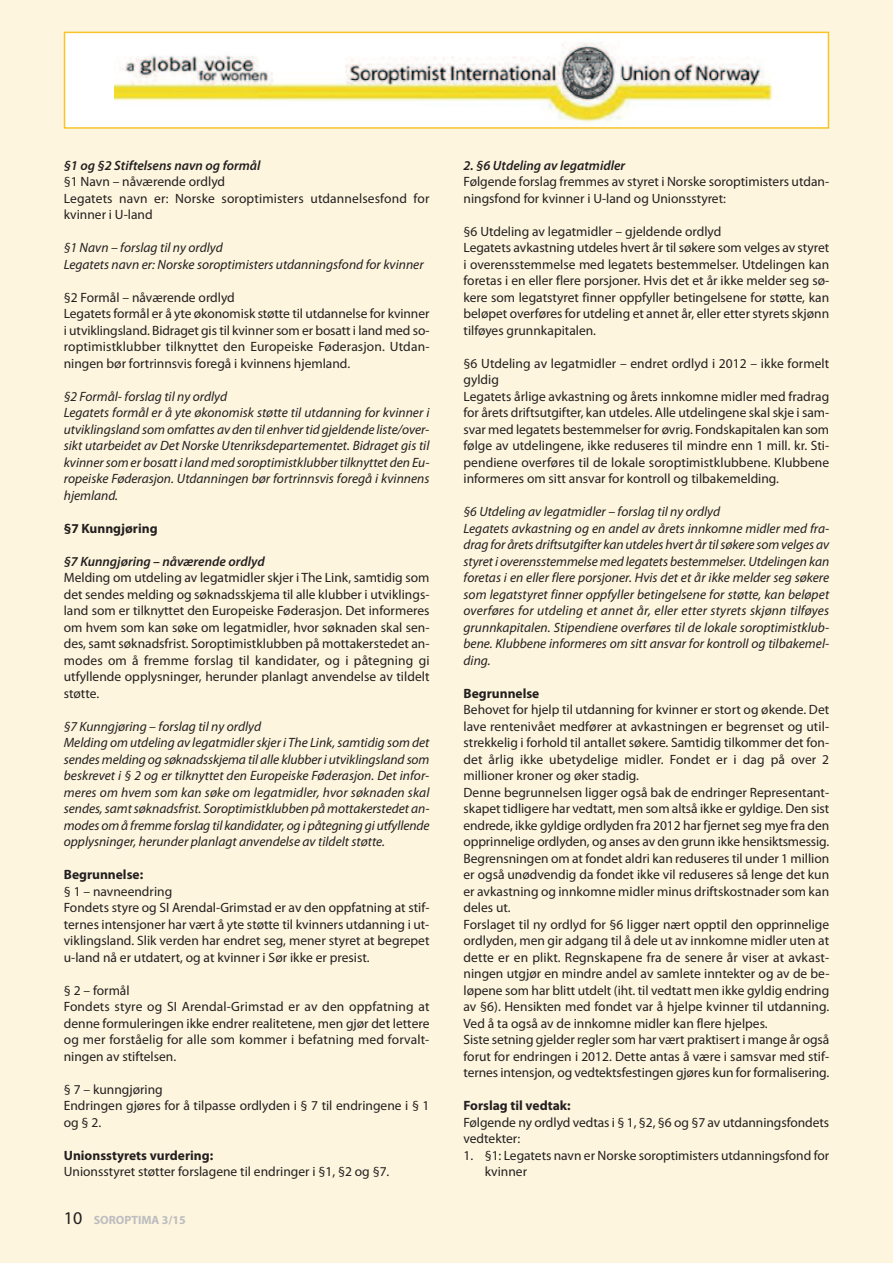
<style>
.page{position:relative;width:893px;height:1263px;background:#fdf5dd}
.page>*{position:absolute;margin:0;border:0;box-sizing:border-box;transform-origin:0 0}
.t1{font:13.5px/16.5px "Myriad Pro";color:#231f20}
.t2{font:italic 13.5px/16.5px "Myriad Pro";color:#231f20}
.t3{font:italic 600 13.5px "Myriad Pro";color:#231f20}
.t4{font:700 13.5px "Myriad Pro";color:#231f20}
.t5{font:700 12px "Myriad Pro";color:#bcbdc0}
.s1{font-weight:400;font-size:18px;color:#231f20}
</style>
<div class="page">
<div style="left:65px;top:33px;width:763px;height:94px;background:#fff"></div>
<img style="left:115px;top:42px;width:663px;height:84px">
<div style="left:64px;top:32px;width:765px;height:97px;border:2px solid #f7c529"></div>
<p class="t3" style="left:64px;top:160px;width:198px">§1 og §2 Stiftelsens navn og formål</p>
<p class="t1" style="left:64px;top:174px;width:367px">§1 Navn – nåværende ordlyd<br>Legatets navn er: Norske soroptimisters utdannelsesfond for kvinner i U-land</p>
<p class="t2" style="left:64px;top:240px;width:361px">§1 Navn – forslag til ny ordlyd<br>Legatets navn er: Norske soroptimisters utdanningsfond for kvinner</p>
<p class="t1" style="left:64px;top:290px;width:367px">§2 Formål – nåværende ordlyd<br>Legatets formål er å yte økonomisk støtte til utdannelse for kvinner i utviklingsland. Bidraget gis til kvinner som er bosatt i land med so&shy;roptimistklubber tilknyttet den Europeiske Føderasjon. Utdan&shy;ningen bør fortrinnsvis foregå i kvinnens hjemland.</p>
<p class="t2" style="left:64px;top:389px;width:367px">§2 Formål- forslag til ny ordlyd<br>Legatets formål er å yte økonomisk støtte til utdanning for kvinner i utviklingsland som omfattes av den til enhvertid gjeldende liste/over&shy;sikt utarbeidet av Det Norske Utenriksdepartementet. Bidraget gis til kvinnersom er bosatti land med soroptimistklubbertilknyttet den Eu&shy;ropeiske Føderasjon. Utdanningen bør fortrinnsvis foregå i kvinnens hjemland.</p>
<p class="t4" style="left:64px;top:523px;width:95px">§7 Kunngjøring</p>
<p class="t3" style="left:64px;top:556px;width:202px">§7 Kunngjøring – nåværende ordlyd</p>
<p class="t1" style="left:64px;top:570px;width:367px;text-align:justify">Melding om utdeling av legatmidler skjer i The Link, samtidig som det sendes melding og søknadsskjema til alle klubber i utviklings&shy;land som er tilknyttet den Europeiske Føderasjon. Det informeres om hvem som kan søke om legatmidler, hvor søknaden skal sen&shy;des, samt søknadsfrist. Soroptimistklubben på mottakerstedet an&shy;modes om å fremme forslag til kandidater, og i påtegning gi utfyllende opplysninger, herunder planlagt anvendelse av tildelt støtte.</p>
<p class="t2" style="left:64px;top:719px;width:367px">§7 Kunngjøring – forslag til ny ordlyd<br>Melding om utdeling av legatmidlerskjeri The Link,samtidig som det sendes melding og søknadsskjema til alle klubberi utviklingsland som beskrevet i § 2 og er tilknyttet den Europeiske Føderasjon. Det infor&shy;meres om hvem som kan søke om legatmidler, hvor søknaden skal sendes,samtsøknadsfrist. Soroptimistklubben på mottakerstedet an&shy;modes om å fremme forslag til kandidater, og i påtegning gi utfyllende opplysninger, herunder planlagt anvendelse av tildelt støtte.</p>
<p class="t4" style="left:64px;top:870px;width:81px">begrunnelse:</p>
<p class="t1" style="left:64px;top:884px;width:367px">§ 1 – navneendring<br>Fondets styre og SI Arendal-Grimstad er av den oppfatning at stif&shy;ternes intensjoner har vært å yte støtte til kvinners utdanning i ut&shy;viklingsland. Slik verden har endret seg, mener styret at begrepet u-land nå er utdatert, og at kvinner i Sør ikke er presist.</p>
<p class="t1" style="left:64px;top:983px;width:367px">§ 2 – formål<br>Fondets styre og SI Arendal-Grimstad er av den oppfatning at denne formuleringen ikke endrer realitetene, men gjør det lettere og mer forståelig for alle som kommer i befatning med forvalt&shy;ningen av stiftelsen.</p>
<p class="t1" style="left:64px;top:1082px;width:367px">§ 7 – kunngjøring<br>Endringen gjøres for å tilpasse ordlyden i § 7 til endringene i § 1 og§2.</p>
<p class="t4" style="left:64px;top:1150px;width:151px">unionsstyrets vurdering:</p>
<p class="t1" style="left:64px;top:1164px;width:327px">Unionsstyret støtter forslagene til endringer i §1, §2 og §7.</p>
<p class="t5" style="left:64px;top:1216px;width:124px"><span class="s1">10</span> SoRoptiMA 3/15</p>
<p class="t3" style="left:463px;top:160px;width:163px">2. §6 Utdeling av legatmidler</p>
<p class="t1" style="left:463px;top:174px;width:367px">Følgende forslag fremmes av styret i Norske soroptimisters utdan&shy;ningsfond for kvinner i U-land og Unionsstyret:</p>
<p class="t1" style="left:463px;top:224px;width:367px">§6 Utdeling av legatmidler – gjeldende ordlyd<br>Legatets avkastning utdeles hvert år til søkere som velges av styret i overensstemmelse med legatets bestemmelser. Utdelingen kan foretas i en eller flere porsjoner. Hvis det et år ikke melder seg sø&shy;kere som legatstyret finner oppfyller betingelsene for støtte, kan beløpet overføres for utdeling et annet år, eller etter styrets skjønn tilføyes grunnkapitalen.</p>
<p class="t1" style="left:463px;top:356px;width:367px">§6 Utdeling av legatmidler – endret ordlyd i 2012 – ikke formelt gyldig<br>Legatets årlige avkastning og årets innkomne midler med fradrag for årets driftsutgifter, kan utdeles. Alle utdelingene skal skje i sam&shy;svar med legatets bestemmelser for øvrig. Fondskapitalen kan som følge av utdelingene, ikke reduseres til mindre enn 1 mill. kr. Sti&shy;pendiene overføres til de lokale soroptimistklubbene. Klubbene informeres om sitt ansvar for kontroll og tilbakemelding.</p>
<p class="t2" style="left:463px;top:504px;width:367px">§6 Utdeling av legatmidler – forslag til ny ordlyd<br>Legatets avkastning og en andel av årets innkomne midler med fra&shy;drag for årets driftsutgifter kan utdeles hvert årtilsøkere som velges av styreti overensstemmelse med legatets bestemmelser.Utdelingen kan foretas i en eller flere porsjoner. Hvis det et år ikke melder seg søkere som legatstyret finner oppfyller betingelsene for støtte, kan beløpet overføres for utdeling et annet år, eller etter styrets skjønn tilføyes grunnkapitalen. Stipendiene overføres til de lokale soroptimistklub&shy;bene. Klubbene informeres om sitt ansvar for kontroll og tilbakemel&shy;ding.</p>
<p class="t4" style="left:463px;top:688px;width:77px">begrunnelse</p>
<p class="t1" style="left:463px;top:702px;width:368px">Behovet for hjelp til utdanning for kvinner er stort og økende. Det lave rentenivået medfører at avkastningen er begrenset og util&shy;strekkelig i forhold til antallet søkere. Samtidig tilkommer det fon&shy;det årlig ikke ubetydelige midler. Fondet er i dag på over 2 millioner kroner og øker stadig.<br>Denne begrunnelsen ligger også bak de endringer Representant&shy;skapet tidligere har vedtatt, men som altså ikke er gyldige. Den sist endrede, ikke gyldige ordlyden fra 2012 har fjernet seg mye fra den opprinnelige ordlyden, og anses av den grunn ikke hensiktsmessig.<br>Begrensningen om at fondet aldri kan reduseres til under 1 million er også unødvendig da fondet ikke vil reduseres så lenge det kun er avkastning og innkomne midler minus driftskostnader som kan deles ut.<br>Forslaget til ny ordlyd for §6 ligger nært opptil den opprinnelige ordlyden, men gir adgang til å dele ut av innkomne midler uten at dette er en plikt. Regnskapene fra de senere år viser at avkast&shy;ningen utgjør en mindre andel av samlete inntekter og av de be&shy;løpene som har blitt utdelt (iht. til vedtatt men ikke gyldig endring av §6). Hensikten med fondet var å hjelpe kvinner til utdanning.<br>Ved å ta også av de innkomne midler kan flere hjelpes.<br>Siste setning gjelder regler som har vært praktisert i mange år også forut for endringen i 2012. Dette antas å være i samsvar med stif&shy;ternes intensjon, og vedtektsfestingen gjøres kun for formalisering.</p>
<p class="t4" style="left:463px;top:1101px;width:109px">Forslag til vedtak:</p>
<p class="t1" style="left:463px;top:1115px;width:367px">Følgende ny ordlyd vedtas i § 1, §2, §6 og §7 av utdanningsfondets vedtekter:</p>
<p class="t1" style="left:485px;top:1148px;width:346px;text-indent:-21px">1. §1: Legatets navn er Norske soroptimisters utdanningsfond for kvinner</p>
</div>
